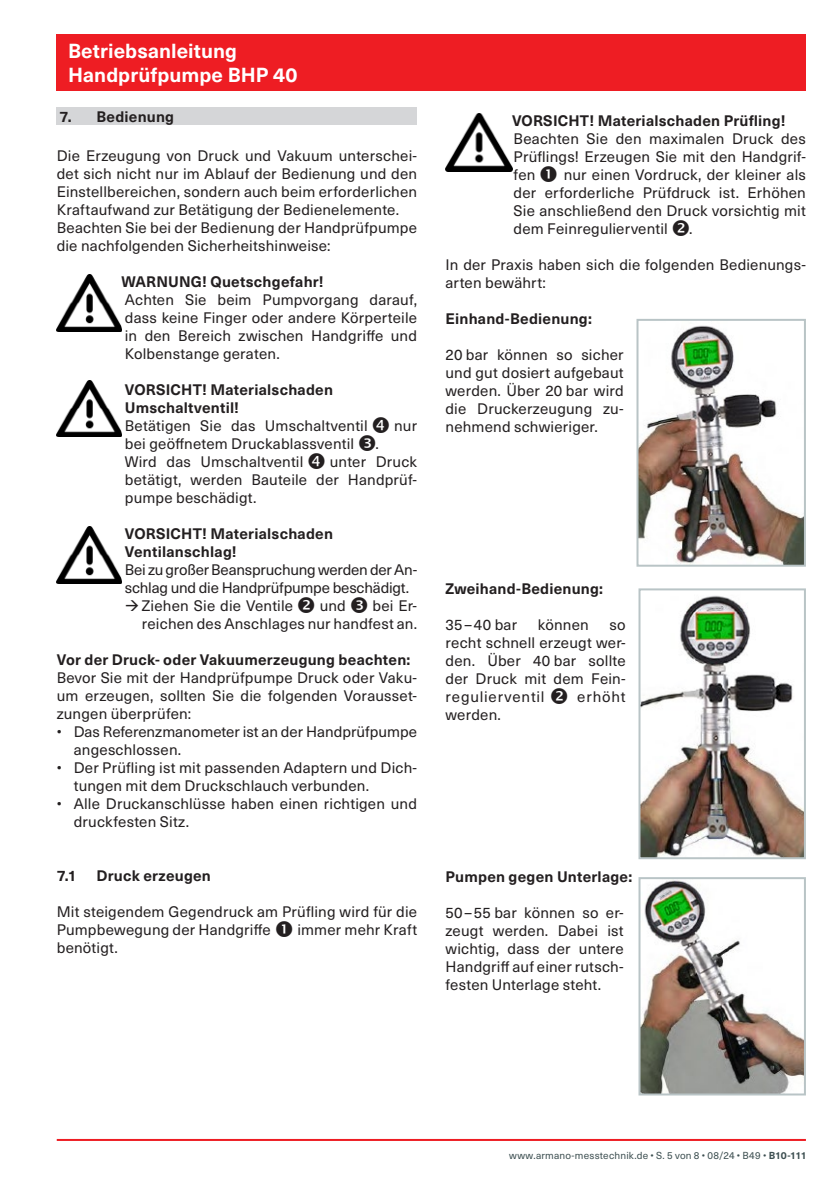
<style>
.page{position:relative;width:840px;height:1191px;background:#fff}
.page>*{position:absolute;margin:0;border:0;box-sizing:border-box;transform-origin:0 0}
.t1{font:700 20px/24px "Neue Haas Unica W1 G";letter-spacing:.005em;color:#fff}
.t2{font:15px/18px "Neue Haas Unica W1 G";letter-spacing:.01em;color:#231f20;text-align:justify}
.t3{font:700 15px/18px "Neue Haas Unica W1 G";letter-spacing:.015em;color:#231f20}
.t4{font:15px "Neue Haas Unica W1 G";letter-spacing:-.015em;color:#231f20}
.t5{font:10px "Neue Haas Unica W1 G";letter-spacing:.02em;color:#3d4f51}
.s1{font-weight:700}
</style>
<div class="page">
<hr style="left:57px;top:1139px;width:748px;height:2px;background:#ee1d23">
<div style="left:57px;top:34px;width:748px;height:57px;background:#ee1d23"></div>
<img style="left:639px;top:325px;width:163px;height:238px">
<div style="left:636px;top:319px;width:169px;height:247px;border:2px solid #b9c4c6"></div>
<div style="left:57px;top:108px;width:360px;height:17px;background:#d5d6d8"></div>
<img style="left:57px;top:275px;width:64px;height:56px">
<img style="left:57px;top:380px;width:64px;height:56px">
<img style="left:57px;top:527px;width:64px;height:56px">
<img style="left:445px;top:113px;width:67px;height:59px">
<img style="left:641px;top:595px;width:161px;height:261px">
<div style="left:638px;top:588px;width:167px;height:271px;border:2px solid #b9c4c6"></div>
<img style="left:641px;top:880px;width:161px;height:212px">
<div style="left:638px;top:877px;width:167px;height:218px;border:2px solid #b9c4c6"></div>
<h1 class="t1" style="left:68px;top:38px;width:231px">Betriebsanleitung<br>Handprüfpumpe BHP 40</h1>
<p class="t3" style="left:60px;top:107px;width:116px">7. Bedienung</p>
<p class="t2" style="left:57px;top:146px;width:362px;text-align:left">Die Erzeugung von Druck und Vakuum unterschei&shy;det sich nicht nur im Ablauf der Bedienung und den Einstellbereichen, sondern auch beim erforderlichen Kraftaufwand zur Betätigung der Bedienelemente.<br>Beachten Sie bei der Bedienung der Handprüfpumpe die nachfolgenden Sicherheitshinweise:</p>
<p class="t3" style="left:121px;top:272px;width:204px">WARNUNG! Quetschgefahr!</p>
<p class="t2" style="left:125px;top:290px;width:293px">Achten Sie beim Pumpvorgang darauf, dass keine Finger oder andere Körperteile in den Bereich zwischen Handgriffe und Kolbenstange geraten.</p>
<p class="t3" style="left:125px;top:380px;width:209px">VORSICHT! Materialschaden<br>Umschaltventil!</p>
<p class="t2" style="left:125px;top:416px;width:244px">Betätigen Sie das Umschaltventil</p>
<p class="t2" style="left:394px;top:416px;width:24px">nur</p>
<p class="t2" style="left:125px;top:434px;width:231px">bei geöffnetem Druckablassventil</p>
<p class="t2" style="left:375px;top:434px;width:5px">.</p>
<p class="t2" style="left:125px;top:452px;width:180px">Wird das Umschaltventil</p>
<p class="t2" style="left:125px;top:452px;width:293px;text-indent:205px">unter Druck betätigt, werden Bauteile der Handprüf&shy;pumpe beschädigt.</p>
<p class="t3" style="left:125px;top:524px;width:209px">VORSICHT! Materialschaden<br>Ventilanschlag!</p>
<p class="t4" style="left:125px;top:558px;width:293px">Bei zu großer Beanspruchung werden der An-</p>
<p class="t4" style="left:125px;top:576px;width:285px">schlag und die Handprüfpumpe beschädigt.</p>
<p class="t2" style="left:142px;top:596px;width:153px">Ziehen Sie die Ventile</p>
<p class="t2" style="left:319px;top:596px;width:28px">und</p>
<p class="t2" style="left:142px;top:596px;width:276px;text-align:right">bei Er-<br>reichen des Anschlages nur handfest an.</p>
<p class="t3" style="left:57px;top:650px;width:355px">Vor der Druck- oder Vakuumerzeugung beachten:</p>
<p class="t2" style="left:57px;top:668px;width:361px">Bevor Sie mit der Handprüfpumpe Druck oder Vaku&shy;um erzeugen, sollten Sie die folgenden Vorausset&shy;zungen überprüfen:</p>
<p class="t2" style="left:74px;top:722px;width:345px;text-indent:-17px">• Das Referenzmanometer ist an der Handprüfpumpe angeschlossen.</p>
<p class="t2" style="left:74px;top:758px;width:344px;text-indent:-17px">• Der Prüfling ist mit passenden Adaptern und Dich&shy;tungen mit dem Druckschlauch verbunden.</p>
<p class="t2" style="left:74px;top:794px;width:344px;text-indent:-17px">• Alle Druckanschlüsse haben einen richtigen und druckfesten Sitz.</p>
<p class="t3" style="left:57px;top:866px;width:22px">7.1</p>
<p class="t3" style="left:96px;top:866px;width:116px">Druck erzeugen</p>
<p class="t2" style="left:57px;top:902px;width:361px">Mit steigendem Gegendruck am Prüfling wird für die<br>Pumpbewegung der Handgriffe</p>
<p class="t2" style="left:297px;top:920px;width:121px">immer mehr Kraft</p>
<p class="t2" style="left:57px;top:938px;width:63px">benötigt.</p>
<p class="t3" style="left:512px;top:111px;width:275px">VORSICHT! Materialschaden Prüfling!</p>
<p class="t2" style="left:513px;top:129px;width:293px">Beachten Sie den maximalen Druck des Prüflings! Erzeugen Sie mit den Handgrif&shy;fen</p>
<p class="t2" style="left:513px;top:165px;width:293px;text-indent:50px">nur einen Vordruck, der kleiner als der erforderliche Prüfdruck ist. Erhöhen Sie anschließend den Druck vorsichtig mit dem Feinregulierventil</p>
<p class="t2" style="left:688px;top:219px;width:5px">.</p>
<p class="t2" style="left:445px;top:255px;width:361px">In der Praxis haben sich die folgenden Bedienungs&shy;arten bewährt:</p>
<p class="t3" style="left:445px;top:309px;width:148px">Einhand-Bedienung:</p>
<p class="t2" style="left:445px;top:345px;width:180px">20 bar können so sicher und gut dosiert aufgebaut werden. Über 20 bar wird die Druckerzeugung zu&shy;nehmend schwieriger.</p>
<p class="t3" style="left:445px;top:579px;width:159px">Zweihand-Bedienung:</p>
<p class="t2" style="left:445px;top:615px;width:73px">35–40 bar</p>
<p class="t2" style="left:537px;top:615px;width:52px">können</p>
<p class="t2" style="left:445px;top:615px;width:182px;text-indent:164px">so recht schnell erzeugt wer&shy;den. Über 40 bar sollte der Druck mit dem Fein&shy;regulierventil</p>
<p class="t2" style="left:577px;top:687px;width:50px">erhöht</p>
<p class="t2" style="left:445px;top:705px;width:57px">werden.</p>
<p class="t3" style="left:445px;top:867px;width:188px">Pumpen gegen Unterlage:</p>
<p class="t2" style="left:445px;top:903px;width:180px">50–55 bar können so er&shy;zeugt werden. Dabei ist wichtig, dass der untere Handgriff auf einer rutsch&shy;festen Unterlage steht.</p>
<p class="t5" style="left:508px;top:1148px;width:299px">www.armano-messtechnik.de • S. 5 von 8 • 08/24 • B49 • <span class="s1">B10-111</span></p>
</div>
